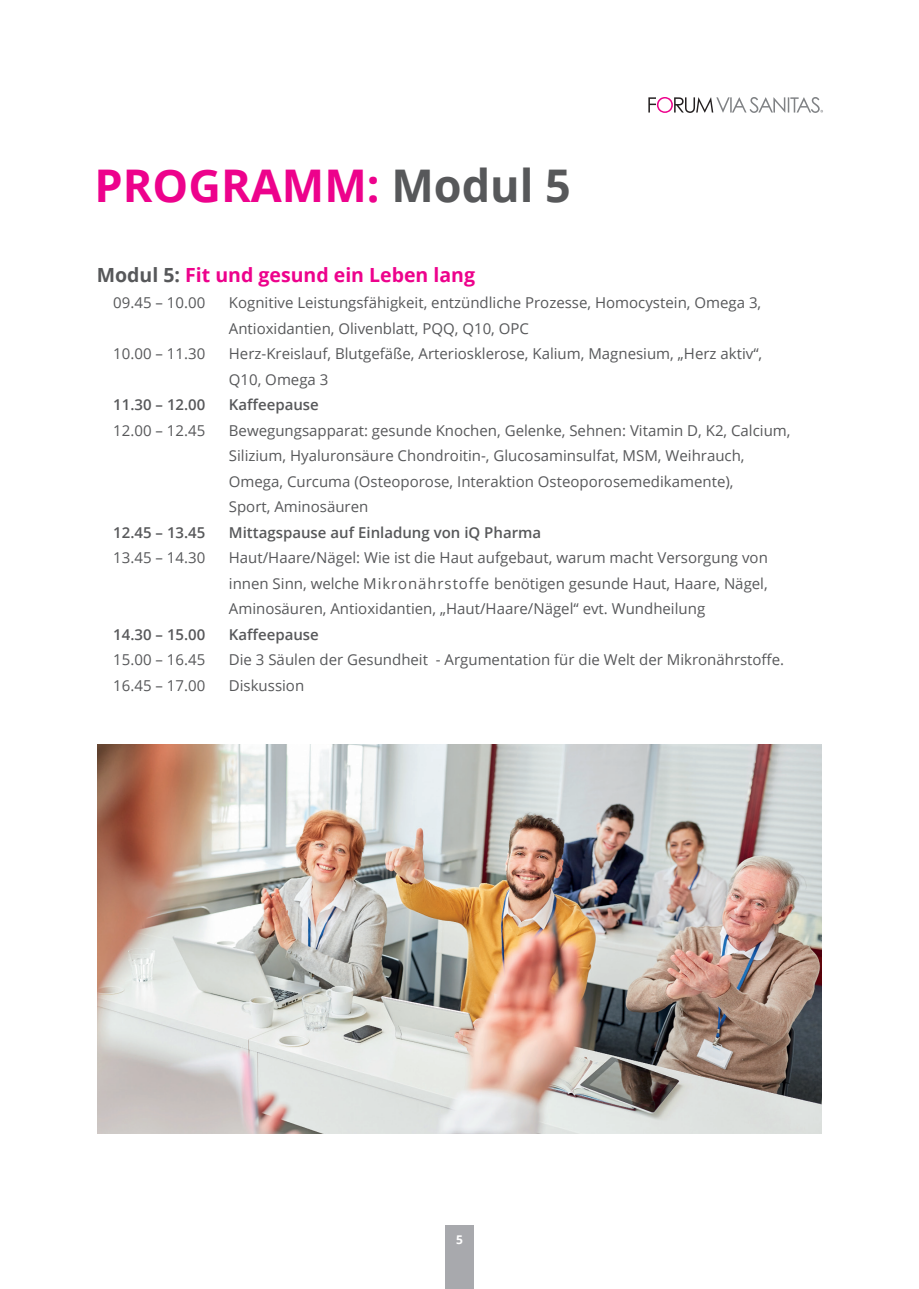
<style>
.page{position:relative;width:919px;height:1289px;background:#fff}
.page>*{position:absolute;margin:0;border:0;box-sizing:border-box;transform-origin:0 0}
.t1{font:700 45px "Open Sans";color:#ed028c}
.t2{font:700 19.5px "Open Sans";color:#ed028c}
.t3{font:15px "Open Sans";color:#57585a}
.t4{font:600 15px "Open Sans";color:#57585a}
.t5{font:700 12px "Open Sans";color:#fff}
.s1{color:#57585a}
</style>
<div class="page">
<div style="left:445px;top:1225px;width:28px;height:63px;background:#a8a9ad"></div>
<svg style="left:648px;top:97px;width:175px;height:16px"></svg>
<img style="left:98px;top:744px;width:723px;height:389px">
<p class="t1" style="left:95px;top:154px;width:477px">PROGRAMM: <span class="s1">Modul 5</span></p>
<p class="t2" style="left:97px;top:262px;width:380px"><span class="s1">Modul 5:</span> Fit und gesund ein Leben lang</p>
<p class="t3" style="left:113px;top:292px;width:93px">09.45 – 10.00</p>
<p class="t3" style="left:229px;top:292px;width:534px">Kognitive Leistungsfähigkeit, entzündliche Prozesse, Homocystein, Omega 3,</p>
<p class="t3" style="left:229px;top:318px;width:302px">Antioxidantien, Olivenblatt, PQQ, Q10, OPC</p>
<p class="t3" style="left:113px;top:343px;width:93px">10.00 – 11.30</p>
<p class="t3" style="left:229px;top:343px;width:535px">Herz-Kreislauf, Blutgefäße, Arteriosklerose, Kalium, Magnesium, „Herz aktiv“,</p>
<p class="t3" style="left:229px;top:369px;width:101px">Q10, Omega 3</p>
<p class="t4" style="left:113px;top:394px;width:94px">11.30 – 12.00</p>
<p class="t4" style="left:229px;top:394px;width:91px">Kaffeepause</p>
<p class="t3" style="left:113px;top:420px;width:93px">12.00 – 12.45</p>
<p class="t3" style="left:229px;top:420px;width:563px">Bewegungsapparat: gesunde Knochen, Gelenke, Sehnen: Vitamin D, K2, Calcium,</p>
<p class="t3" style="left:229px;top:445px;width:517px">Silizium, Hyaluronsäure Chondroitin-, Glucosaminsulfat, MSM, Weihrauch,</p>
<p class="t3" style="left:229px;top:471px;width:506px">Omega, Curcuma (Osteoporose, Interaktion Osteoporosemedikamente),</p>
<p class="t3" style="left:229px;top:496px;width:141px">Sport, Aminosäuren</p>
<p class="t4" style="left:113px;top:522px;width:94px">12.45 – 13.45</p>
<p class="t4" style="left:229px;top:522px;width:314px">Mittagspause auf Einladung von iQ Pharma</p>
<p class="t3" style="left:113px;top:547px;width:93px">13.45 – 14.30</p>
<p class="t3" style="left:229px;top:547px;width:540px">Haut/Haare/Nägel: Wie ist die Haut aufgebaut, warum macht Versorgung von</p>
<p class="t3" style="left:229px;top:573px;width:540px">innen Sinn, welche Mikronährstoffe benötigen gesunde Haut, Haare, Nägel,</p>
<p class="t3" style="left:229px;top:598px;width:478px">Aminosäuren, Antioxidantien, „Haut/Haare/Nägel“ evt. Wundheilung</p>
<p class="t4" style="left:113px;top:624px;width:94px">14.30 – 15.00</p>
<p class="t4" style="left:229px;top:624px;width:91px">Kaffeepause</p>
<p class="t3" style="left:113px;top:649px;width:93px">15.00 – 16.45</p>
<p class="t3" style="left:229px;top:649px;width:557px">Die 3 Säulen der Gesundheit - Argumentation für die Welt der Mikronährstoffe.</p>
<p class="t3" style="left:113px;top:675px;width:93px">16.45 – 17.00</p>
<p class="t3" style="left:229px;top:675px;width:77px">Diskussion</p>
<p class="t5" style="left:456px;top:1231px;width:8px">5</p>
</div>
